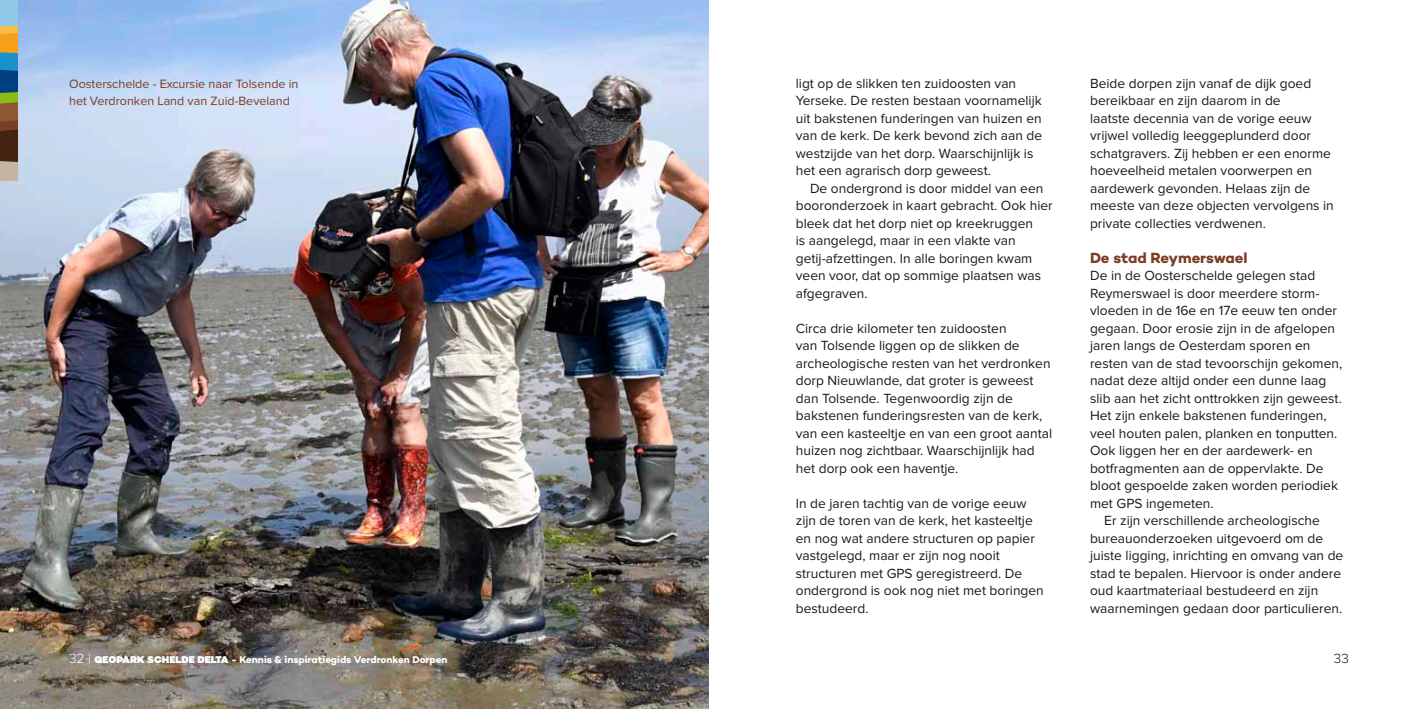
<style>
.page{position:relative;width:1418px;height:709px;background:#fff}
.page>*{position:absolute;margin:0;border:0;box-sizing:border-box;transform-origin:0 0}
.t1{font:700 15px "Campton";letter-spacing:-.01em;color:#7a3d25}
.t2{font:13.75px/17.5px "Proxima Nova";color:#1a171c}
.t3{font:300 13.75px "Proxima Nova A";color:#1a171c}
.t4{font:12.5px/17.5px "Proxima Nova";color:#7a3d25}
.t5{font:700 10px "Campton";color:#fff}
.s1{font-family:"Proxima Nova A";font-weight:300;font-size:13.75px}
.s2{font-weight:900}
</style>
<div class="page">
<img style="left:0;top:0;width:709px;height:709px">
<svg style="left:0;top:0;width:18px;height:180px"></svg>
<p class="t4" style="left:69px;top:75px;width:231px">Oosterschelde - Excursie naar Tolsende in het Verdronken Land van Zuid-Beveland</p>
<p class="t2" style="left:795px;top:74px;width:248px">ligt op de slikken ten zuidoosten van Yerseke. De resten bestaan voornamelijk uit bakstenen funderingen van huizen en van de kerk. De kerk bevond zich aan de westzijde van het dorp. Waarschijnlijk is het een agrarisch dorp geweest.</p>
<p class="t2" style="left:795px;top:179px;width:258px;text-indent:14px">De ondergrond is door middel van een booronderzoek in kaart gebracht. Ook hier bleek dat het dorp niet op kreekruggen<br>is aangelegd, maar in een vlakte van getij-afzettingen. In alle boringen kwam veen voor, dat op sommige plaatsen was afgegraven.</p>
<p class="t2" style="left:795px;top:319px;width:258px">Circa drie kilometer ten zuidoosten<br>van Tolsende liggen op de slikken de archeologische resten van het verdronken dorp Nieuwlande, dat groter is geweest dan Tolsende. Tegenwoordig zijn de bakstenen funderingsresten van de kerk, van een kasteeltje en van een groot aantal huizen nog zichtbaar. Waarschijnlijk had het dorp ook een haventje.</p>
<p class="t2" style="left:795px;top:494px;width:249px">In de jaren tachtig van de vorige eeuw zijn de toren van de kerk, het kasteeltje en nog wat andere structuren op papier vastgelegd, maar er zijn nog nooit structuren met GPS geregistreerd. De ondergrond is ook nog niet met boringen bestudeerd.</p>
<p class="t2" style="left:1090px;top:74px;width:245px">Beide dorpen zijn vanaf de dijk goed bereikbaar en zijn daarom in de<br>laatste decennia van de vorige eeuw vrijwel volledig leeggeplunderd door schatgravers. Zij hebben er een enorme hoeveelheid metalen voorwerpen en aardewerk gevonden. Helaas zijn de meeste van deze objecten vervolgens in private collecties verdwenen.</p>
<p class="t1" style="left:1090px;top:248px;width:159px">De stad Reymerswael</p>
<p class="t2" style="left:1090px;top:267px;width:227px">De in de Oosterschelde gelegen stad</p>
<p class="t2" style="left:1090px;top:284px;width:231px">Reymerswael is door meerdere storm-</p>
<p class="t2" style="left:1090px;top:302px;width:248px">vloeden in de 16e en 17e eeuw ten onder</p>
<p class="t2" style="left:1090px;top:319px;width:246px">gegaan. Door erosie zijn in de afgelopen</p>
<p class="t2" style="left:1090px;top:337px;width:222px">jaren langs de Oesterdam sporen en</p>
<p class="t2" style="left:1090px;top:354px;width:254px">resten van de stad tevoorschijn gekomen,</p>
<p class="t2" style="left:1090px;top:372px;width:238px">nadat deze altijd onder een dunne laag</p>
<p class="t2" style="left:1090px;top:389px;width:253px">slib aan het zicht onttrokken zijn geweest.</p>
<p class="t2" style="left:1090px;top:407px;width:238px">Het zijn enkele bakstenen funderingen,</p>
<p class="t2" style="left:1090px;top:424px;width:249px">veel houten palen, planken en tonputten.</p>
<p class="t2" style="left:1090px;top:442px;width:224px">Ook liggen her en der aardewerk- en</p>
<p class="t2" style="left:1090px;top:459px;width:235px">botfragmenten aan de oppervlakte. De</p>
<p class="t2" style="left:1090px;top:477px;width:249px">bloot gespoelde zaken worden periodiek</p>
<p class="t2" style="left:1090px;top:494px;width:125px">met GPS ingemeten.</p>
<p class="t2" style="left:1104px;top:512px;width:217px">Er zijn verschillende archeologische</p>
<p class="t2" style="left:1090px;top:529px;width:235px">bureauonderzoeken uitgevoerd om de</p>
<p class="t2" style="left:1090px;top:547px;width:255px">juiste ligging, inrichting en omvang van de</p>
<p class="t2" style="left:1090px;top:564px;width:253px">stad te bepalen. Hiervoor is onder andere</p>
<p class="t2" style="left:1090px;top:582px;width:230px">oud kaartmateriaal bestudeerd en zijn</p>
<p class="t2" style="left:1090px;top:599px;width:253px">waarnemingen gedaan door particulieren.</p>
<p class="t5" style="left:69px;top:653px;width:380px"><span class="s1">32 |</span> <span class="s2">GEOPARK SCHELDE DELTA</span> - Kennis &amp; inspiratiegids Verdronken Dorpen</p>
<p class="t3" style="left:1333px;top:651px;width:16px">33</p>
</div>
